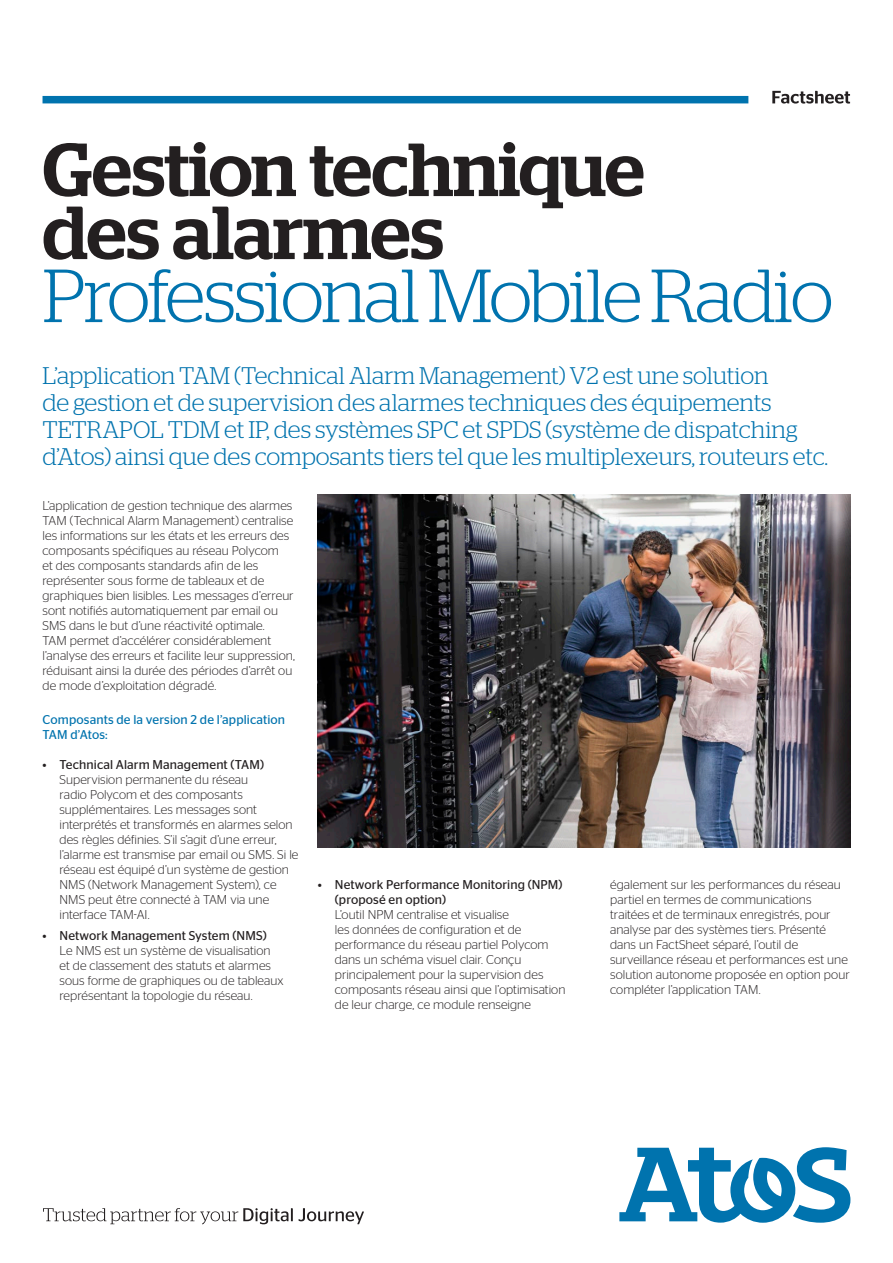
<style>
.page{position:relative;width:893px;height:1263px;background:#fff}
.page>*{position:absolute;margin:0;border:0;box-sizing:border-box;transform-origin:0 0}
.Headline_50pt_Medium{font:500 75px/63px "Stag";letter-spacing:-.005em;color:#231f20}
.Headline_50pt_light{font:300 75px "Stag";letter-spacing:-.035em;color:#0073ae}
.Intro_no_line_16pt_l{font:300 24px/27px "Stag";letter-spacing:-.005em;color:#0073ae}
.Body_copy_bullet{font:300 12.75px/15px "Stag Sans";letter-spacing:.005em;color:#231f20}
.Body_copy{font:300 12.75px/15px "Stag Sans";letter-spacing:.005em;color:#231f20}
.t1{font:12.75px/15px "Stag Sans";letter-spacing:.01em;color:#231f20}
.Body_copy-2{font:12.75px/15px "Stag Sans";letter-spacing:.01em;color:#0073ae}
</style>
<div class="page">
<svg style="left:43px;top:1208px;width:321px;height:16px"></svg>
<svg style="left:619px;top:1147px;width:231px;height:76px"></svg>
<div style="left:43px;top:96px;width:705px;height:7px;background:#0073ae"></div>
<svg style="left:772px;top:91px;width:78px;height:13px"></svg>
<img style="left:318px;top:494px;width:532px;height:353px">
<p class="Headline_50pt_Medium" style="left:43px;top:137px;width:603px">Gestion technique des alarmes</p>
<p class="Headline_50pt_light" style="left:43px;top:253px;width:792px">Professional Mobile Radio</p>
<p class="Intro_no_line_16pt_l" style="left:43px;top:362px;width:787px">L’application TAM (Technical Alarm Management) V2 est une solution<br>de gestion et de supervision des alarmes techniques des équipements TETRAPOL TDM et IP, des systèmes SPC et SPDS (système de dispatching d’Atos) ainsi que des composants tiers tel que les multiplexeurs, routeurs etc.</p>
<p class="Body_copy" style="left:43px;top:498px;width:254px">L’application de gestion technique des alarmes TAM (Technical Alarm Management) centralise les informations sur les états et les erreurs des composants spécifiques au réseau Polycom<br>et des composants standards afin de les représenter sous forme de tableaux et de graphiques bien lisibles. Les messages d’erreur sont notifiés automatiquement par email ou SMS dans le but d’une réactivité optimale.<br>TAM permet d’accélérer considérablement l’analyse des erreurs et facilite leur suppression, réduisant ainsi la durée des périodes d’arrêt ou de mode d’exploitation dégradé.</p>
<p class="Body_copy-2" style="left:43px;top:712px;width:244px">Composants de la version 2 de l’application<br>TAM d’Atos:</p>
<p class="t1" style="left:43px;top:757px;width:223px">• Technical Alarm Management (TAM)</p>
<p class="Body_copy_bullet" style="left:60px;top:771px;width:240px">Supervision permanente du réseau<br>radio Polycom et des composants supplémentaires. Les messages sont interprétés et transformés en alarmes selon des règles définies. S’il s’agit d’une erreur, l’alarme est transmise par email ou SMS. Si le réseau est équipé d’un système de gestion NMS (Network Management System), ce NMS peut être connecté à TAM via une interface TAM-AI.</p>
<p class="t1" style="left:43px;top:928px;width:226px">• Network Management System (NMS)</p>
<p class="Body_copy_bullet" style="left:60px;top:943px;width:226px">Le NMS est un système de visualisation et de classement des statuts et alarmes sous forme de graphiques ou de tableaux représentant la topologie du réseau.</p>
<p class="t1" style="left:335px;top:876px;width:229px;text-indent:-17px">• Network Performance Monitoring (NPM) (proposé en option)</p>
<p class="Body_copy_bullet" style="left:335px;top:906px;width:232px">L’outil NPM centralise et visualise<br>les données de configuration et de performance du réseau partiel Polycom dans un schéma visuel clair. Conçu principalement pour la supervision des composants réseau ainsi que l’optimisation de leur charge, ce module renseigne</p>
<p class="Body_copy_bullet" style="left:610px;top:876px;width:241px">également sur les performances du réseau partiel en termes de communications traitées et de terminaux enregistrés, pour analyse par des systèmes tiers. Présenté dans un FactSheet séparé, l’outil de surveillance réseau et performances est une solution autonome proposée en option pour compléter l’application TAM.</p>
</div>
